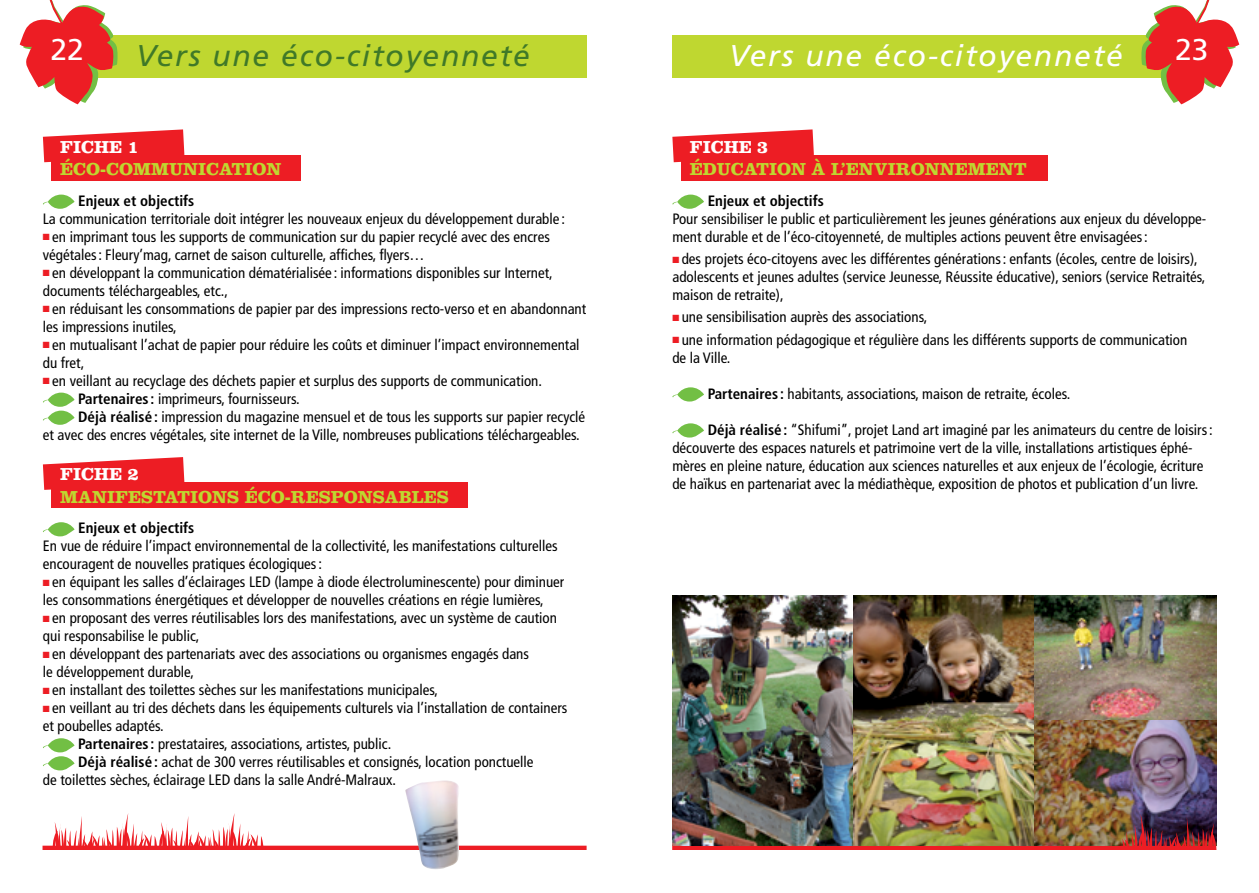
<style>
.page{position:relative;width:1259px;height:893px;background:#fff}
.page>*{position:absolute;margin:0;border:0;box-sizing:border-box;transform-origin:0 0}
.t1{font:italic 30px "Frutiger";letter-spacing:.06em;color:#fff}
.t2{font:italic 30px "Frutiger";letter-spacing:.06em;color:#407928}
.t3{font:30px "Frutiger";color:#fff}
.t4{font:700 18px "Clarendon";color:#bfd730}
.t5{font:700 18px "Clarendon";color:#fff}
.t6{font:condensed 15px/18px "Frutiger";color:#000}
.t7{font:700 condensed 15px "Frutiger";color:#000}
.s1{color:#ed1d24}
.s2{font-weight:700}
</style>
<div class="page">
<div style="left:672px;top:35px;width:504px;height:43px;background:#bfd730"></div>
<svg style="left:1141px;top:0;width:98px;height:104px"></svg>
<hr style="left:672px;top:846px;width:544px;height:4px;background:#ed1d24">
<svg style="left:672px;top:129px;width:142px;height:33px;background:#ef4248"></svg>
<div style="left:681px;top:155px;width:366px;height:25px;background:#ed1d24"></div>
<svg style="left:672px;top:195px;width:32px;height:14px"></svg>
<svg style="left:672px;top:387px;width:32px;height:15px"></svg>
<svg style="left:672px;top:423px;width:32px;height:15px"></svg>
<div style="left:83px;top:35px;width:504px;height:43px;background:#bfd730"></div>
<svg style="left:20px;top:0;width:98px;height:104px"></svg>
<hr style="left:43px;top:846px;width:543px;height:4px;background:#ed1d24">
<img style="left:672px;top:596px;width:181px;height:250px">
<img style="left:853px;top:596px;width:182px;height:250px">
<img style="left:1035px;top:596px;width:181px;height:125px">
<img style="left:1035px;top:721px;width:181px;height:125px">
<img style="left:1122px;top:814px;width:95px;height:36px">
<svg style="left:52px;top:813px;width:212px;height:33px"></svg>
<svg style="left:43px;top:129px;width:141px;height:33px;background:#ef4147"></svg>
<div style="left:52px;top:155px;width:249px;height:25px;background:#ed1d24"></div>
<svg style="left:43px;top:195px;width:32px;height:14px"></svg>
<svg style="left:43px;top:393px;width:32px;height:32px"></svg>
<svg style="left:43px;top:457px;width:141px;height:33px;background:#ef3f45"></svg>
<div style="left:52px;top:482px;width:416px;height:26px;background:#ed1d24"></div>
<svg style="left:43px;top:522px;width:32px;height:14px"></svg>
<svg style="left:43px;top:738px;width:32px;height:32px"></svg>
<img style="left:405px;top:780px;width:55px;height:89px">
<h1 class="t3" style="left:50px;top:31px;width:35px">22</h1>
<h1 class="t2" style="left:136px;top:38px;width:395px">Vers une éco-citoyenneté</h1>
<p class="t5" style="left:60px;top:136px;width:80px">FICHE 1</p>
<p class="t4" style="left:60px;top:158px;width:54px">ÉCO-COMMUNICATION</p>
<p class="t7" style="left:78px;top:192px;width:118px">Enjeux et objectifs</p>
<p class="t6" style="left:43px;top:210px;width:523px">La communication territoriale doit intégrer les nouveaux enjeux du développement durable :</p>
<p class="t6" style="left:43px;top:228px;width:508px"><span class="s1">■</span> en imprimant tous les supports de communication sur du papier recyclé avec des encres végétales: Fleury’mag, carnet de saison culturelle, affiches, flyers…</p>
<p class="t6" style="left:43px;top:264px;width:511px"><span class="s1">■</span> en développant la communication dématérialisée : informations disponibles sur Internet, documents téléchargeables, etc.,</p>
<p class="t6" style="left:43px;top:300px;width:545px"><span class="s1">■</span> en réduisant les consommations de papier par des impressions recto-verso et en abandonnant les impressions inutiles,</p>
<p class="t6" style="left:43px;top:336px;width:538px"><span class="s1">■</span> en mutualisant l’achat de papier pour réduire les coûts et diminuer l’impact environnemental du fret,</p>
<p class="t6" style="left:43px;top:372px;width:501px"><span class="s1">■</span> en veillant au recyclage des déchets papier et surplus des supports de communication.</p>
<p class="t6" style="left:78px;top:390px;width:223px"><span class="s2">Partenaires :</span> imprimeurs, fournisseurs.</p>
<p class="t6" style="left:78px;top:408px;width:508px"><span class="s2">Déjà réalisé:</span> impression du magazine mensuel et de tous les supports sur papier recyclé</p>
<p class="t6" style="left:43px;top:426px;width:538px">et avec des encres végétales, site internet de la Ville, nombreuses publications téléchargeables.</p>
<p class="t5" style="left:60px;top:463px;width:80px">FICHE 2</p>
<p class="t4" style="left:60px;top:486px;width:14px">MANIFESTATIONS</p>
<p class="t4" style="left:245px;top:486px;width:27px">ÉCO-RESPONSABLES</p>
<p class="t7" style="left:78px;top:519px;width:118px">Enjeux et objectifs</p>
<p class="t6" style="left:43px;top:537px;width:516px">En vue de réduire l’impact environnemental de la collectivité, les manifestations culturelles encouragent de nouvelles pratiques écologiques:</p>
<p class="t6" style="left:43px;top:573px;width:523px"><span class="s1">■</span> en équipant les salles d’éclairages LED (lampe à diode électroluminescente) pour diminuer les consommations énergétiques et développer de nouvelles créations en régie lumières,</p>
<p class="t6" style="left:43px;top:609px;width:516px"><span class="s1">■</span> en proposant des verres réutilisables lors des manifestations, avec un système de caution qui responsabilise le public,</p>
<p class="t6" style="left:43px;top:645px;width:488px"><span class="s1">■</span> en développant des partenariats avec des associations ou organismes engagés dans le développement durable,</p>
<p class="t6" style="left:43px;top:681px;width:396px"><span class="s1">■</span> en installant des toilettes sèches sur les manifestations municipales,</p>
<p class="t6" style="left:43px;top:699px;width:526px"><span class="s1">■</span> en veillant au tri des déchets dans les équipements culturels via l’installation de containers</p>
<p class="t6" style="left:43px;top:717px;width:122px">et poubelles adaptés.</p>
<p class="t6" style="left:78px;top:735px;width:314px"><span class="s2">Partenaires :</span> prestataires, associations, artistes, public.</p>
<p class="t6" style="left:78px;top:753px;width:457px"><span class="s2">Déjà réalisé:</span> achat de 300 verres réutilisables et consignés, location ponctuelle</p>
<p class="t6" style="left:43px;top:771px;width:355px">de toilettes sèches, éclairage LED dans la salle André-Malraux.</p>
<h1 class="t1" style="left:729px;top:38px;width:395px">Vers une éco-citoyenneté</h1>
<h1 class="t3" style="left:1175px;top:31px;width:35px">23</h1>
<p class="t5" style="left:689px;top:136px;width:80px">FICHE 3</p>
<p class="t4" style="left:689px;top:158px;width:27px">ÉDUCATION</p>
<p class="t4" style="left:811px;top:158px;width:50px">À L’ENVIRONNEMENT</p>
<p class="t7" style="left:707px;top:192px;width:118px">Enjeux et objectifs</p>
<p class="t6" style="left:672px;top:210px;width:535px">Pour sensibiliser le public et particulièrement les jeunes générations aux enjeux du développe&shy;ment durable et de l’éco-citoyenneté, de multiples actions peuvent être envisagées:</p>
<p class="t6" style="left:672px;top:250px;width:535px"><span class="s1">■</span> des projets éco-citoyens avec les différentes générations: enfants (écoles, centre de loisirs), adolescents et jeunes adultes (service Jeunesse, Réussite éducative), seniors (service Retraités, maison de retraite),</p>
<p class="t6" style="left:672px;top:308px;width:256px"><span class="s1">■</span> une sensibilisation auprès des associations,</p>
<p class="t6" style="left:672px;top:330px;width:516px"><span class="s1">■</span> une information pédagogique et régulière dans les différents supports de communication de la Ville.</p>
<p class="t6" style="left:707px;top:384px;width:364px"><span class="s2">Partenaires :</span> habitants, associations, maison de retraite, écoles.</p>
<p class="t6" style="left:672px;top:420px;width:542px;text-indent:35px"><span class="s2">Déjà réalisé :</span> “Shifumi”, projet Land art imaginé par les animateurs du centre de loisirs: découverte des espaces naturels et patrimoine vert de la ville, installations artistiques éphé&shy;mères en pleine nature, éducation aux sciences naturelles et aux enjeux de l’écologie, écriture de haïkus en partenariat avec la médiathèque, exposition de photos et publication d’un livre.</p>
</div>
